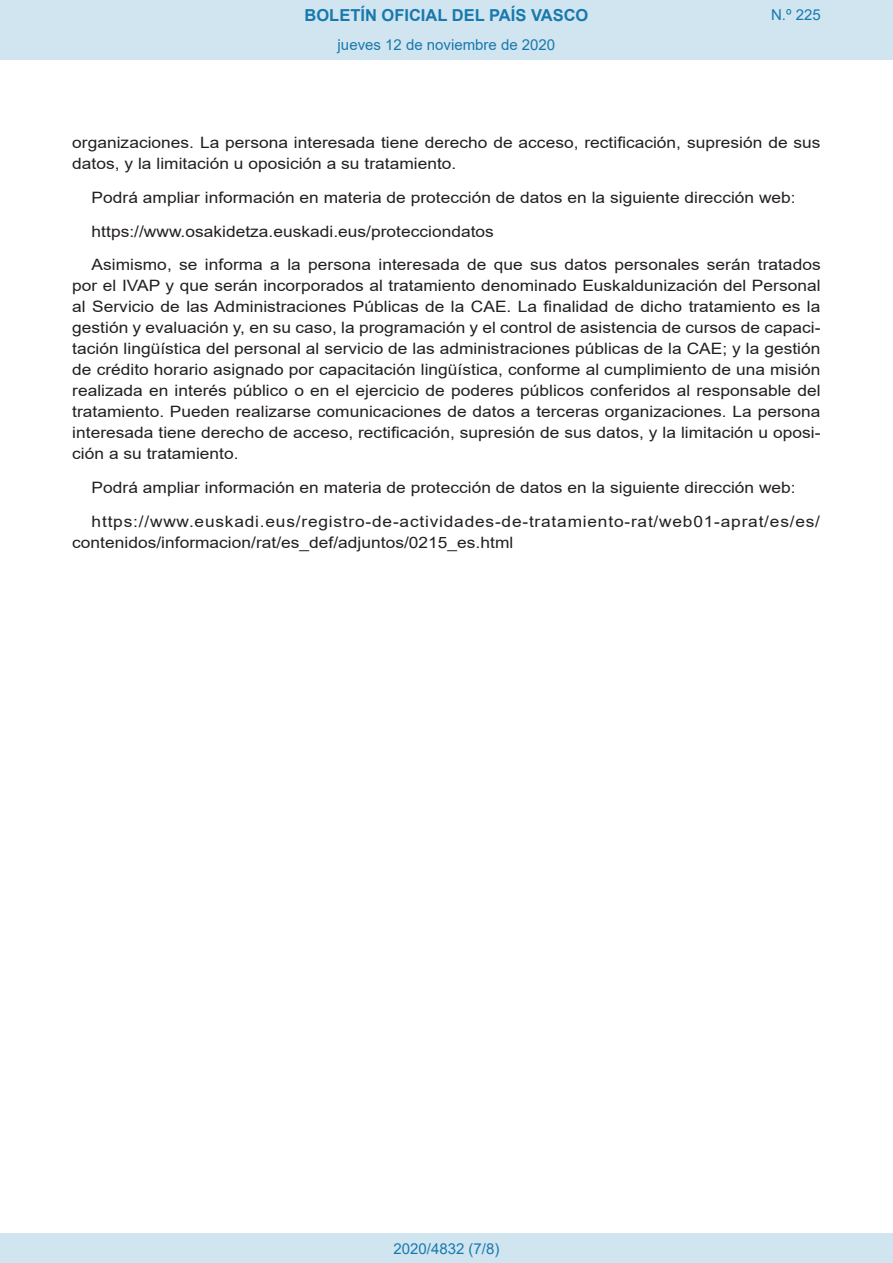
<style>
.page{position:relative;width:893px;height:1263px;background:#fff}
.page>*{position:absolute;margin:0;border:0;box-sizing:border-box;transform-origin:0 0}
.t1{font:700 16.5px "Arial";color:#1879ad}
.BOPVDetalle{font:15.6px/21px "Arial";color:#231f20;scale:1.11 1}
.BOPVDetalle-2{font:15.6px/21px "Arial";letter-spacing:.045em;color:#231f20;scale:1.11 1}
.Paginacion_Centro{font:15px "Arial";color:#1879ad}
</style>
<div class="page">
<div style="left:0;top:0;width:893px;height:60px;background:#d0e5f0"></div>
<div style="left:0;top:1233px;width:893px;height:30px;background:#d0e5f0"></div>
<p class="t1" style="left:305px;top:3px;width:285px">BOLETÍN OFICIAL DEL PAÍS VASCO</p>
<p class="Paginacion_Centro" style="left:338px;top:35px;width:219px">jueves 12 de noviembre de 2020</p>
<p class="Paginacion_Centro" style="left:771px;top:5px;width:51px">N.º 225</p>
<p class="BOPVDetalle" style="left:72px;top:132px;width:676px">organizaciones. La persona interesada tiene derecho de acceso, rectificación, supresión de sus datos, y la limitación u oposición a su tratamiento.</p>
<p class="BOPVDetalle" style="left:92px;top:187px;width:636px">Podrá ampliar información en materia de protección de datos en la siguiente dirección web:</p>
<p class="BOPVDetalle" style="left:92px;top:221px;width:364px">https://www.osakidetza.euskadi.eus/protecciondatos</p>
<p class="BOPVDetalle" style="left:72px;top:254px;width:676px;text-align:justify;text-indent:19px">Asimismo, se informa a la persona interesada de que sus datos personales serán tratados por el IVAP y que serán incorporados al tratamiento denominado Euskaldunización del Personal al Servicio de las Administraciones Públicas de la CAE. La finalidad de dicho tratamiento es la gestión y evaluación y, en su caso, la programación y el control de asistencia de cursos de capaci&shy;tación lingüística del personal al servicio de las administraciones públicas de la CAE; y la gestión de crédito horario asignado por capacitación lingüística, conforme al cumplimiento de una misión realizada en interés público o en el ejercicio de poderes públicos conferidos al responsable del tratamiento. Pueden realizarse comunicaciones de datos a terceras organizaciones. La persona interesada tiene derecho de acceso, rectificación, supresión de sus datos, y la limitación u oposi&shy;ción a su tratamiento.</p>
<p class="BOPVDetalle" style="left:92px;top:477px;width:636px">Podrá ampliar información en materia de protección de datos en la siguiente dirección web:</p>
<p class="BOPVDetalle-2" style="left:72px;top:511px;width:675px;text-indent:19px">https://www.euskadi.eus/registro-de-actividades-de-tratamiento-rat/web01-aprat/es/es/ contenidos/informacion/rat/es_def/adjuntos/0215_es.html</p>
<p class="Paginacion_Centro" style="left:393px;top:1238px;width:107px">2020/4832 (7/8)</p>
</div>
